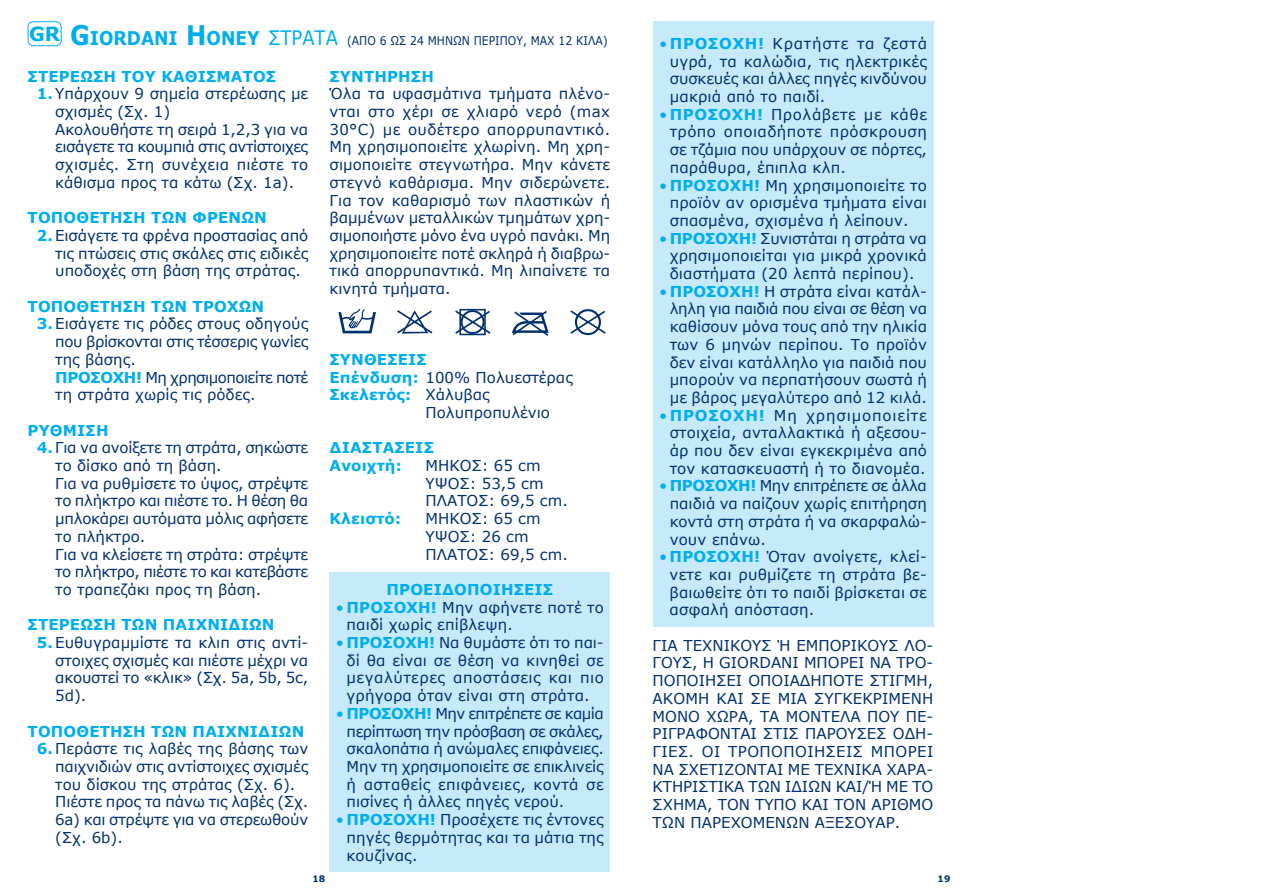
<style>
.page{position:relative;width:1263px;height:893px;background:#fff}
.page>*{position:absolute;margin:0;border:0;box-sizing:border-box;transform-origin:0 0}
.t1{font:19.95px "Verdana";color:#00aeef;scale:.9 1}
.t2{font:700 18.9px "Verdana";color:#00aeef;scale:.9 1}
.t3{font:15px/17.7px "Verdana";color:#00306d;text-align:justify}
.t4{font:15px/17.7px "Verdana";letter-spacing:-.02em;color:#00306d}
.t5{font:700 15px/17.7px "Verdana";letter-spacing:.01em;color:#00aeef}
.t6{font:15px "Verdana";letter-spacing:-.03em;color:#00306d}
.t7{font:15px "Verdana";letter-spacing:-.025em;color:#00306d}
.t8{font:15px "Verdana";letter-spacing:-.035em;color:#00306d}
.t9{font:12px "Verdana";color:#00306d;scale:.9 1}
.t10{font:700 9px "Verdana";color:#00306d}
.s1{font-size:27px}
.s2{font-weight:700;font-size:18.9px}
.s3{font-weight:700;color:#00aeef}
.s4{font-weight:400;color:#00306d}
.s5{color:#00aeef}
</style>
<div class="page">
<div style="left:330px;top:572px;width:280px;height:300px;background:#c6eafa"></div>
<div style="left:28px;top:21px;width:34px;height:25px;border:1px solid #00aeef;border-radius:5px"></div>
<svg style="left:511px;top:311px;width:38px;height:25px"></svg>
<svg style="left:570px;top:309px;width:36px;height:26px"></svg>
<svg style="left:455px;top:309px;width:36px;height:26px"></svg>
<svg style="left:338px;top:308px;width:38px;height:25px"></svg>
<svg style="left:397px;top:310px;width:35px;height:24px"></svg>
<div style="left:653px;top:21px;width:280px;height:606px;background:#c6eafa"></div>
<p class="t2" style="left:29px;top:25px;width:83px"><sup>GR</sup> <span class="s1">G</span>IORDANI</p>
<p class="t2" style="left:186px;top:25px;width:38px"><span class="s1">H</span>ONE</p>
<h1 class="t1" style="left:247px;top:24px;width:38px"><span class="s2">Y</span> στράτα</h1>
<p class="t9" style="left:347px;top:33px;width:291px">(ΑΠΟ 6 ΩΣ 24 ΜΗΝΩΝ ΠΕΡΙΠΟΥ, MAX 12 ΚΙΛΑ)</p>
<p class="t5" style="left:28px;top:67px;width:250px">ΣΤΕΡΕΩΣΗ ΤΟΥ ΚΑΘΙΣΜΑΤΟΣ</p>
<p class="t3" style="left:37px;top:85px;width:273px"><span class="s3">1.</span>Υπάρχουν 9 σημεία στερέωσης με</p>
<p class="t3" style="left:55px;top:103px;width:116px">σχισμές (Σχ. 1)</p>
<p class="t3" style="left:55px;top:120px;width:254px">Ακολουθήστε τη σειρά 1,2,3 για να</p>
<p class="t6" style="left:55px;top:137px;width:254px">εισάγετε τα κουμπιά στις αντίστοιχες</p>
<p class="t3" style="left:55px;top:156px;width:254px">σχισμές. Στη συνέχεια πιέστε το</p>
<p class="t3" style="left:55px;top:173px;width:240px">κάθισμα προς τα κάτω (Σχ. 1a).</p>
<p class="t5" style="left:28px;top:209px;width:241px">ΤΟΠΟΘΕΤΗΣΗ ΤΩΝ ΦΡΕΝΩΝ</p>
<p class="t3" style="left:55px;top:226px;width:255px;text-indent:-19px"><span class="s3">2.</span> Εισάγετε τα φρένα προστασίας από τις πτώσεις στις σκάλες στις ειδικές υποδοχές στη βάση της στράτας.</p>
<p class="t5" style="left:28px;top:297px;width:238px">ΤΟΠΟΘΕΤΗΣΗ ΤΩΝ ΤΡΟΧΩΝ</p>
<p class="t3" style="left:37px;top:315px;width:273px"><span class="s3">3.</span>Εισάγετε τις ρόδες στους οδηγούς</p>
<p class="t7" style="left:55px;top:331px;width:255px">που βρίσκονται στις τέσσερις γωνίες</p>
<p class="t3" style="left:55px;top:350px;width:82px">της βάσης.</p>
<p class="t8" style="left:55px;top:367px;width:255px"><span class="s3">ΠΡΟΣΟΧΗ!</span> Μη χρησιμοποιείτε ποτέ</p>
<p class="t3" style="left:55px;top:386px;width:202px">τη στράτα χωρίς τις ρόδες.</p>
<p class="t5" style="left:28px;top:421px;width:82px">ΡΥΘΜΙΣΗ</p>
<p class="t4" style="left:55px;top:439px;width:255px;text-indent:-19px"><span class="s3">4.</span> Για να ανοίξετε τη στράτα, σηκώστε το δίσκο από τη βάση.<br>Για να ρυθμίσετε το ύψος, στρέψτε το πλήκτρο και πιέστε το. Η θέση θα μπλοκάρει αυτόματα μόλις αφήσετε το πλήκτρο.<br>Για να κλείσετε τη στράτα: στρέψτε το πλήκτρο, πιέστε το και κατεβάστε το τραπεζάκι προς τη βάση.</p>
<p class="t5" style="left:28px;top:616px;width:248px">ΣΤΕΡΕΩΣΗ ΤΩΝ ΠΑΙΧΝΙΔΙΩΝ</p>
<p class="t3" style="left:37px;top:634px;width:273px"><span class="s3">5.</span>Ευθυγραμμίστε τα κλιπ στις αντί-</p>
<p class="t3" style="left:55px;top:651px;width:255px">στοιχες σχισμές και πιέστε μέχρι να</p>
<p class="t3" style="left:55px;top:669px;width:254px">ακουστεί το «κλικ» (Σχ. 5a, 5b, 5c,</p>
<p class="t3" style="left:55px;top:687px;width:33px">5d).</p>
<p class="t5" style="left:28px;top:722px;width:278px">ΤΟΠΟΘΕΤΗΣΗ ΤΩΝ ΠΑΙΧΝΙΔΙΩΝ</p>
<p class="t3" style="left:55px;top:740px;width:255px;text-align:left;text-indent:-19px"><span class="s3">6.</span> Περάστε τις λαβές της βάσης των παιχνιδιών στις αντίστοιχες σχισμές του δίσκου της στράτας (Σχ. 6).<br>Πιέστε προς τα πάνω τις λαβές (Σχ.<br>6a) και στρέψτε για να στερεωθούν (Σχ. 6b).</p>
<p class="t5" style="left:330px;top:67px;width:106px">ΣΥΝΤΗΡΗΣΗ</p>
<p class="t3" style="left:330px;top:85px;width:282px">Όλα τα υφασμάτινα τμήματα πλένο&shy;νται στο χέρι σε χλιαρό νερό (max 30°C) με ουδέτερο απορρυπαντικό.<br>Μη χρησιμοποιείτε χλωρίνη. Μη χρη&shy;σιμοποιείτε στεγνωτήρα. Μην κάνετε στεγνό καθάρισμα. Μην σιδερώνετε.<br>Για τον καθαρισμό των πλαστικών ή βαμμένων μεταλλικών τμημάτων χρη&shy;σιμοποιήστε μόνο ένα υγρό πανάκι. Μη χρησιμοποιείτε ποτέ σκληρά ή διαβρω&shy;τικά απορρυπαντικά. Μη λιπαίνετε τα κινητά τμήματα.</p>
<p class="t5" style="left:330px;top:350px;width:99px">ΣΥΝΘΕΣΕΙΣ</p>
<p class="t3" style="left:330px;top:368px;width:245px"><span class="s3">Επένδυση:</span> 100% Πολυεστέρας</p>
<p class="t5" style="left:330px;top:386px;width:162px">Σκελετός: <span class="s4">Χάλυβας</span></p>
<p class="t3" style="left:426px;top:403px;width:126px">Πολυπροπυλένιο</p>
<p class="t5" style="left:330px;top:439px;width:106px">ΔΙΑΣΤΑΣΕΙΣ<br>Ανοιχτή:</p>
<p class="t3" style="left:426px;top:457px;width:144px;text-align:left">ΜΗΚΟΣ: 65 cm<br>ΥΨΟΣ: 53,5 cm<br>ΠΛΑΤΟΣ: 69,5 cm.</p>
<p class="t5" style="left:330px;top:510px;width:73px">Κλειστό:</p>
<p class="t3" style="left:426px;top:510px;width:144px;text-align:left">ΜΗΚΟΣ: 65 cm<br>ΥΨΟΣ: 26 cm<br>ΠΛΑΤΟΣ: 69,5 cm.</p>
<p class="t5" style="left:386px;top:580px;width:168px">ΠΡΟΕΙΔΟΠΟΙΗΣΕΙΣ</p>
<p class="t3" style="left:347px;top:598px;width:259px;text-indent:-11px"><span class="s5">•</span> <span class="s3">ΠΡΟΣΟΧΗ!</span> Μην αφήνετε ποτέ το παιδί χωρίς επίβλεψη.</p>
<p class="t3" style="left:347px;top:634px;width:259px;text-indent:-11px"><span class="s5">•</span> <span class="s3">ΠΡΟΣΟΧΗ!</span> Να θυμάστε ότι το παι&shy;δί θα είναι σε θέση να κινηθεί σε μεγαλύτερες αποστάσεις και πιο γρήγορα όταν είναι στη στράτα.</p>
<p class="t3" style="left:347px;top:704px;width:259px;text-indent:-11px"><span class="s5">•</span> <span class="s3">ΠΡΟΣΟΧΗ!</span> Μην επιτρέπετε σε καμία περίπτωση την πρόσβαση σε σκάλες, σκαλοπάτια ή ανώμαλες επιφάνειες.<br>Μην τη χρησιμοποιείτε σε επικλινείς ή ασταθείς επιφάνειες, κοντά σε πισίνες ή άλλες πηγές νερού.</p>
<p class="t3" style="left:346px;top:811px;width:259px;text-indent:-11px"><span class="s5">•</span> <span class="s3">ΠΡΟΣΟΧΗ!</span> Προσέχετε τις έντονες πηγές θερμότητας και τα μάτια της κουζίνας.</p>
<p class="t3" style="left:670px;top:34px;width:259px;text-indent:-11px"><span class="s5">•</span> <span class="s3">ΠΡΟΣΟΧΗ!</span> Κρατήστε τα ζεστά υγρά, τα καλώδια, τις ηλεκτρικές συσκευές και άλλες πηγές κινδύνου μακριά από το παιδί.</p>
<p class="t3" style="left:670px;top:105px;width:259px;text-indent:-11px"><span class="s5">•</span> <span class="s3">ΠΡΟΣΟΧΗ!</span> Προλάβετε με κάθε τρόπο οποιαδήποτε πρόσκρουση σε τζάμια που υπάρχουν σε πόρτες, παράθυρα, έπιπλα κλπ.</p>
<p class="t3" style="left:670px;top:176px;width:259px;text-indent:-11px"><span class="s5">•</span> <span class="s3">ΠΡΟΣΟΧΗ!</span> Μη χρησιμοποιείτε το προϊόν αν ορισμένα τμήματα είναι σπασμένα, σχισμένα ή λείπουν.</p>
<p class="t3" style="left:670px;top:229px;width:259px;text-indent:-11px"><span class="s5">•</span> <span class="s3">ΠΡΟΣΟΧΗ!</span> Συνιστάται η στράτα να χρησιμοποιείται για μικρά χρονικά διαστήματα (20 λεπτά περίπου).</p>
<p class="t3" style="left:670px;top:282px;width:259px;text-indent:-11px"><span class="s5">•</span> <span class="s3">ΠΡΟΣΟΧΗ!</span> Η στράτα είναι κατάλ&shy;ληλη για παιδιά που είναι σε θέση να καθίσουν μόνα τους από την ηλικία των 6 μηνών περίπου. Το προϊόν δεν είναι κατάλληλο για παιδιά που μπορούν να περπατήσουν σωστά ή με βάρος μεγαλύτερο από 12 κιλά.</p>
<p class="t3" style="left:670px;top:406px;width:259px;text-indent:-11px"><span class="s5">•</span><span class="s3">ΠΡΟΣΟΧΗ!</span> Μη χρησιμοποιείτε στοιχεία, ανταλλακτικά ή αξεσου&shy;άρ που δεν είναι εγκεκριμένα από τον κατασκευαστή ή το διανομέα.</p>
<p class="t3" style="left:670px;top:477px;width:259px;text-indent:-11px"><span class="s5">•</span> <span class="s3">ΠΡΟΣΟΧΗ!</span> Μην επιτρέπετε σε άλλα παιδιά να παίζουν χωρίς επιτήρηση κοντά στη στράτα ή να σκαρφαλώ&shy;νουν επάνω.</p>
<p class="t3" style="left:670px;top:548px;width:259px;text-indent:-11px"><span class="s5">•</span> <span class="s3">ΠΡΟΣΟΧΗ!</span> Όταν ανοίγετε, κλεί&shy;νετε και ρυθμίζετε τη στράτα βε&shy;βαιωθείτε ότι το παιδί βρίσκεται σε ασφαλή απόσταση.</p>
<p class="t3" style="left:653px;top:636px;width:282px">ΓΙΑ ΤΕΧΝΙΚΟΥΣ Ή ΕΜΠΟΡΙΚΟΥΣ ΛΟ-ΓΟΥΣ, Η GIORDANI ΜΠΟΡΕΙ ΝΑ ΤΡΟ-ΠΟΠΟΙΗΣΕΙ ΟΠΟΙΑΔΗΠΟΤΕ ΣΤΙΓΜΗ, ΑΚΟΜΗ ΚΑΙ ΣΕ ΜΙΑ ΣΥΓΚΕΚΡΙΜΕΝΗ ΜΟΝΟ ΧΩΡΑ, ΤΑ ΜΟΝΤΕΛΑ ΠΟΥ ΠΕ-ΡΙΓΡΑΦΟΝΤΑΙ ΣΤΙΣ ΠΑΡΟΥΣΕΣ ΟΔΗ-ΓΙΕΣ. ΟΙ ΤΡΟΠΟΠΟΙΗΣΕΙΣ ΜΠΟΡΕΙ ΝΑ ΣΧΕΤΙΖΟΝΤΑΙ ΜΕ ΤΕΧΝΙΚΑ ΧΑΡΑ-ΚΤΗΡΙΣΤΙΚΑ ΤΩΝ ΙΔΙΩΝ ΚΑΙ/Ή ΜΕ ΤΟ ΣΧΗΜΑ, ΤΟΝ ΤΥΠΟ ΚΑΙ ΤΟΝ ΑΡΙΘΜΟ ΤΩΝ ΠΑΡΕΧΟΜΕΝΩΝ ΑΞΕΣΟΥΑΡ.</p>
<p class="t10" style="left:312px;top:873px;width:14px">18</p>
<p class="t10" style="left:938px;top:873px;width:14px">19</p>
</div>
